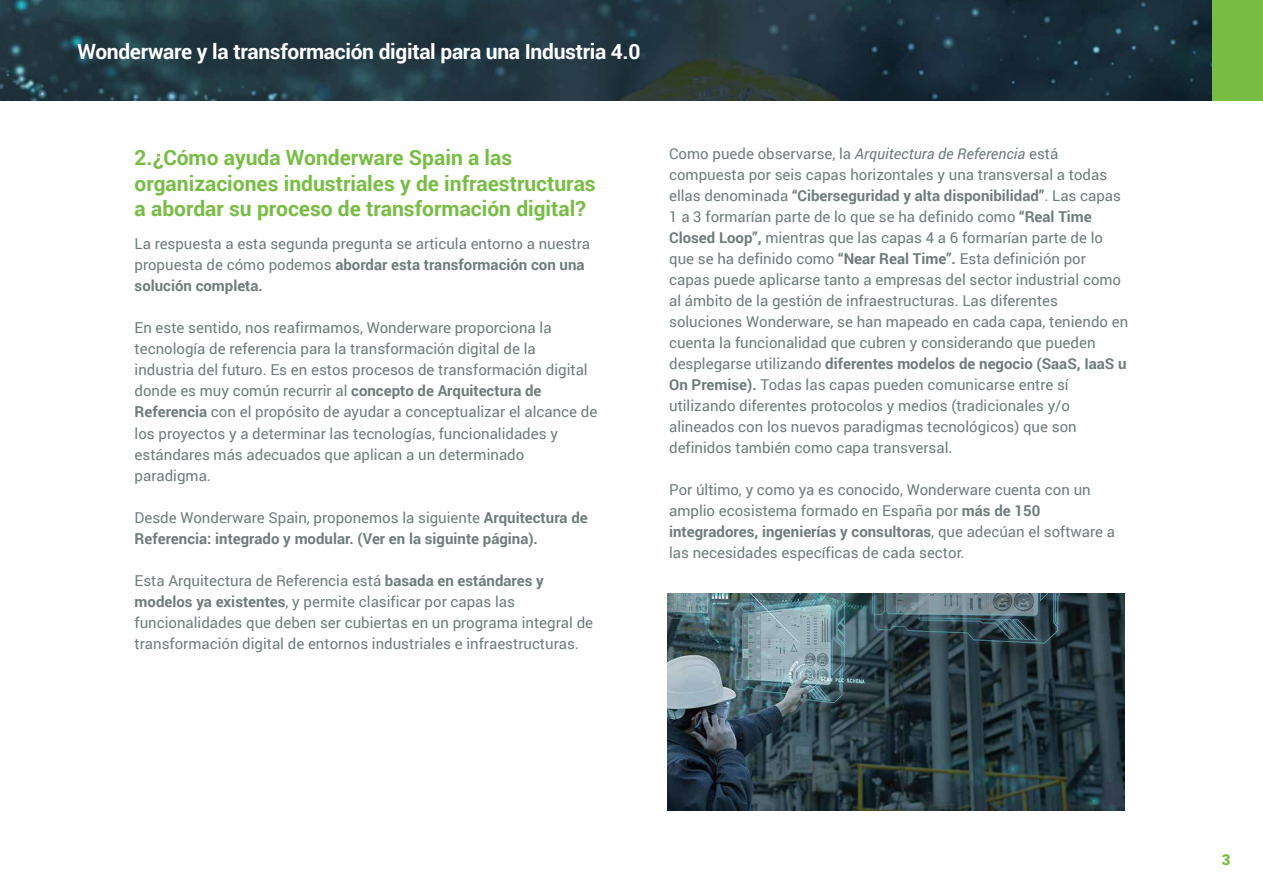
<style>
.page{position:relative;width:1263px;height:893px;background:#fff}
.page>*{position:absolute;margin:0;border:0;box-sizing:border-box;transform-origin:0 0}
.t1{font:700 21px/25.5px "Roboto";color:#77bd43}
.t2{font:700 21px "Roboto";letter-spacing:-.015em;color:#fff}
.t3{font:15px/21px "Roboto";color:#707c7c}
.t4{font:700 15px/21px "Roboto";color:#707c7c}
.t5{font:900 15px "Roboto";color:#77bd43}
.s1{font-weight:700}
.s2{font-weight:400}
.s3{font-style:italic}
</style>
<div class="page">
<img style="left:0;top:0;width:1263px;height:101px">
<div style="left:1212px;top:0;width:51px;height:100px;background:#77bd43"></div>
<img style="left:667px;top:594px;width:457px;height:216px">
<h1 class="t2" style="left:77px;top:37px;width:564px">Wonderware y la transformación digital para una Industria 4.0</h1>
<h1 class="t1" style="left:135px;top:145px;width:463px">2.¿Cómo ayuda Wonderware Spain a las organizaciones industriales y de infraestructuras a abordar su proceso de transformación digital?</h1>
<p class="t3" style="left:135px;top:233px;width:457px">La respuesta a esta segunda pregunta se articula entorno a nuestra propuesta de cómo podemos <span class="s1">abordar esta transformación con una solución completa.</span></p>
<p class="t3" style="left:135px;top:317px;width:464px">En este sentido, nos reafirmamos, Wonderware proporciona la tecnología de referencia para la transformación digital de la industria del futuro. Es en estos procesos de transformación digital donde es muy común recurrir al <span class="s1">concepto de Arquitectura de Referencia</span> con el propósito de ayudar a conceptualizar el alcance de los proyectos y a determinar las tecnologías, funcionalidades y estándares más adecuados que aplican a un determinado paradigma.</p>
<p class="t4" style="left:135px;top:506px;width:455px"><span class="s2">Desde Wonderware Spain, proponemos la siguiente</span> Arquitectura de<br>Referencia: integrado y modular. (Ver en la siguinte página).</p>
<p class="t3" style="left:135px;top:569px;width:460px">Esta Arquitectura de Referencia está <span class="s1">basada en estándares y modelos ya existentes</span>, y permite clasificar por capas las funcionalidades que deben ser cubiertas en un programa integral de transformación digital de entornos industriales e infraestructuras.</p>
<p class="t3" style="left:669px;top:143px;width:461px">Como puede observarse, la <span class="s3">Arquitectura de Referencia</span> está compuesta por seis capas horizontales y una transversal a todas ellas denominada <span class="s1">“Ciberseguridad y alta disponibilidad”</span>. Las capas 1 a 3 formarían parte de lo que se ha definido como <span class="s1">“Real Time Closed Loop”,</span> mientras que las capas 4 a 6 formarían parte de lo que se ha definido como <span class="s1">“Near Real Time”.</span> Esta definición por capas puede aplicarse tanto a empresas del sector industrial como al ámbito de la gestión de infraestructuras. Las diferentes soluciones Wonderware, se han mapeado en cada capa, teniendo en cuenta la funcionalidad que cubren y considerando que pueden desplegarse utilizando <span class="s1">diferentes modelos de negocio (SaaS, IaaS u On Premise).</span> Todas las capas pueden comunicarse entre sí utilizando diferentes protocolos y medios (tradicionales y/o alineados con los nuevos paradigmas tecnológicos) que son definidos también como capa transversal.</p>
<p class="t3" style="left:669px;top:479px;width:447px">Por último, y como ya es conocido, Wonderware cuenta con un amplio ecosistema formado en España por <span class="s1">más de 150 integradores, ingenierías y consultoras</span>, que adecúan el software a las necesidades específicas de cada sector.</p>
<p class="t5" style="left:1222px;top:849px;width:10px">3</p>
</div>
